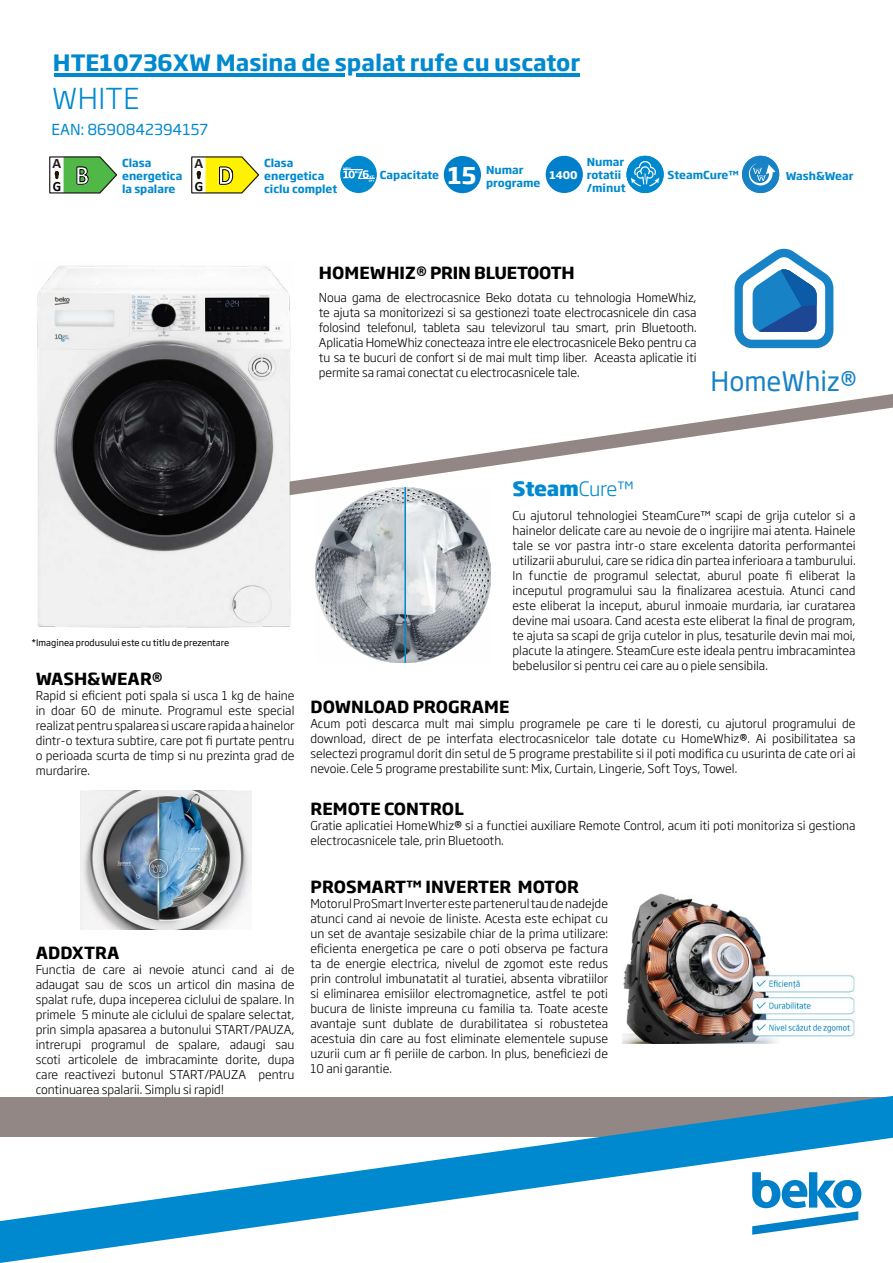
<style>
.page{position:relative;width:893px;height:1263px;background:#fff}
.page>*{position:absolute;margin:0;border:0;box-sizing:border-box;transform-origin:0 0}
.t1{font:300 28.5px "Soho Gothic Pro";letter-spacing:.015em;color:#0089cf}
.t2{font:700 28.5px "Calibri";color:#fff;scale:.93 1}
.t3{font:26.55px "Soho Gothic Pro";color:#1782c5}
.t4{font:700 22.8px "Soho Gothic Pro";color:#fff}
.t5{font:700 22.2px "Soho Gothic Pro";color:#0089cf}
.t6{font:800 19.5px "Soho Gothic Pro";letter-spacing:-.015em;color:#0089cf}
.t7{font:700 16.5px "Soho Gothic Pro";letter-spacing:.005em;color:#000}
.t8{font:15px "Soho Gothic Pro";color:#0089cf}
.t9{font:700 14.4px "Calibri";color:#241c1f}
.t10{font:700 14.25px "Calibri";color:#000;scale:.93 1}
.t11{font:300 12px/15px "Soho Gothic Pro";color:#000;text-align:justify}
.t12{font:700 10.8px/13px "Soho Gothic Pro";color:#0089cf}
.t13{font:700 10.5px "Soho Gothic Pro";color:#fff}
.t14{font:9px "Soho Gothic Pro";color:#000}
.s1{font-weight:300}
.s2{font-weight:400}
</style>
<div class="page">
<svg style="left:0;top:1096px;width:893px;height:167px"></svg>
<svg style="left:293px;top:394px;width:600px;height:101px"></svg>
<svg style="left:752px;top:1172px;width:109px;height:63px"></svg>
<hr style="left:54px;top:74px;width:290px;height:3px;background:#0089cf">
<hr style="left:356px;top:74px;width:224px;height:3px;background:#0089cf">
<svg style="left:734px;top:249px;width:99px;height:99px"></svg>
<img style="left:315px;top:487px;width:175px;height:176px">
<hr style="left:404px;top:487px;width:2px;height:176px;background:#0089cf">
<img style="left:622px;top:893px;width:233px;height:150px">
<img style="left:37px;top:265px;width:256px;height:363px">
<div style="left:444px;top:156px;width:37px;height:37px;background:#0080cb;border-radius:50%"></div>
<div style="left:546px;top:156px;width:37px;height:37px;background:#0080cb;border-radius:50%"></div>
<div style="left:626px;top:156px;width:38px;height:37px;background:#0089cf;border-radius:50%"></div>
<svg style="left:631px;top:161px;width:28px;height:25px"></svg>
<div style="left:742px;top:156px;width:37px;height:37px;background:#1782c5;border-radius:50%"></div>
<svg style="left:749px;top:163px;width:26px;height:22px"></svg>
<div style="left:340px;top:156px;width:37px;height:37px;background:#0089ce;border-radius:50%"></div>
<svg style="left:343px;top:167px;width:31px;height:15px"></svg>
<svg style="left:49px;top:156px;width:68px;height:38px"></svg>
<svg style="left:191px;top:156px;width:68px;height:38px"></svg>
<img style="left:81px;top:790px;width:171px;height:139px">
<h3 class="t5" style="left:53px;top:45px;width:529px">HTE10736XW Masina de spalat rufe cu uscator</h3>
<h1 class="t1" style="left:52px;top:77px;width:89px">WHITE</h1>
<p class="t8" style="left:51px;top:117px;width:158px">EAN: 8690842394157</p>
<p class="t9" style="left:52px;top:153px;width:10px">A</p>
<p class="t10" style="left:53px;top:176px;width:11px">G</p>
<p class="t12" style="left:122px;top:155px;width:62px">Clasa energetica la spalare</p>
<p class="t12" style="left:264px;top:156px;width:75px">Clasa energetica ciclu complet</p>
<p class="t12" style="left:380px;top:167px;width:61px">Capacitate</p>
<p class="t12" style="left:486px;top:162px;width:56px">Numar programe</p>
<p class="t12" style="left:587px;top:154px;width:40px">Numar rotatii /minut</p>
<p class="t9" style="left:194px;top:153px;width:10px">A</p>
<p class="t10" style="left:195px;top:176px;width:11px">G</p>
<h3 class="t4" style="left:448px;top:157px;width:30px">15</h3>
<h1 class="t2" style="left:75px;top:155px;width:17px">B</h1>
<p class="t13" style="left:550px;top:166px;width:30px">1400</p>
<p class="t12" style="left:668px;top:167px;width:73px">SteamCure™</p>
<p class="t12" style="left:786px;top:168px;width:69px">Wash&amp;Wear</p>
<h1 class="t2" style="left:217px;top:155px;width:19px">D</h1>
<h3 class="t7" style="left:319px;top:260px;width:257px">HOMEWHIZ® PRIN BLUETOOTH</h3>
<p class="t11" style="left:319px;top:290px;width:379px">Noua gama de electrocasnice Beko dotata cu tehnologia HomeWhiz, te ajuta sa monitorizezi si sa gestionezi toate electrocasnicele din casa folosind telefonul, tableta sau televizorul tau smart, prin Bluetooth.<br>Aplicatia HomeWhiz conecteaza intre ele electrocasnicele Beko pentru ca tu sa te bucuri de confort si de mai mult timp liber. Aceasta aplicatie iti permite sa ramai conectat cu electrocasnicele tale.</p>
<h2 class="t3" style="left:710px;top:360px;width:149px">HomeWhiz®</h2>
<p class="t14" style="left:31px;top:636px;width:199px">*Imaginea produsului este cu titlu de prezentare</p>
<h3 class="t7" style="left:36px;top:666px;width:129px">WASH&amp;WEAR®</h3>
<p class="t11" style="left:36px;top:687px;width:260px">Rapid si eficient poti spala si usca 1 kg de haine in doar 60 de minute. Programul este special realizat pentru spalarea si uscare rapida a hainelor dintr-o textura subtire, care pot fi purtate pentru o perioada scurta de timp si nu prezinta grad de murdarire.</p>
<h3 class="t7" style="left:36px;top:940px;width:85px">ADDXTRA</h3>
<p class="t11" style="left:36px;top:961px;width:260px">Functia de care ai nevoie atunci cand ai de adaugat sau de scos un articol din masina de spalat rufe, dupa inceperea ciclului de spalare. In primele 5 minute ale ciclului de spalare selectat, prin simpla apasarea a butonului START/PAUZA, intrerupi programul de spalare, adaugi sau scoti articolele de imbracaminte dorite, dupa care reactivezi butonul START/PAUZA pentru continuarea spalarii. Simplu si rapid!</p>
<h3 class="t6" style="left:513px;top:473px;width:123px">Steam<span class="s1">Cure™</span></h3>
<p class="t11" style="left:513px;top:507px;width:345px">Cu ajutorul tehnologiei SteamCure™ scapi de grija cutelor si a hainelor delicate care au nevoie de o ingrijire mai atenta. Hainele tale se vor pastra intr-o stare excelenta datorita performantei utilizarii aburului, care se ridica din partea inferioara a tamburului.<br>In functie de programul selectat, aburul poate fi eliberat la inceputul programului sau la finalizarea acestuia. Atunci cand este eliberat la inceput, aburul inmoaie murdaria, iar curatarea devine mai usoara. Cand acesta este eliberat la final de program, te ajuta sa scapi de grija cutelor in plus, tesaturile devin mai moi, placute la atingere. SteamCure este ideala pentru imbracamintea bebelusilor si pentru cei care au o piele sensibila.</p>
<h3 class="t7" style="left:311px;top:693px;width:200px">DOWNLOAD PROGRAME</h3>
<p class="t11" style="left:310px;top:715px;width:547px">Acum poti descarca mult mai simplu programele pe care ti le doresti, cu ajutorul programului de download, direct de pe interfata electrocasnicelor tale dotate cu HomeWhiz<span class="s2">®</span>. Ai posibilitatea sa selectezi programul dorit din setul de 5 programe prestabilite si il poti modifica cu usurinta de cate ori ai nevoie. Cele 5 programe prestabilite sunt: Mix, Curtain, Lingerie, Soft Toys, Towel.</p>
<h3 class="t7" style="left:311px;top:796px;width:155px">REMOTE CONTROL</h3>
<p class="t11" style="left:310px;top:817px;width:547px">Gratie aplicatiei HomeWhiz<span class="s2">®</span> si a functiei auxiliare Remote Control, acum iti poti monitoriza si gestiona electrocasnicele tale, prin Bluetooth.</p>
<h3 class="t7" style="left:311px;top:874px;width:270px">PROSMART™ INVERTER MOTOR</h3>
<p class="t11" style="left:310px;top:895px;width:299px">Motorul ProSmart Inverter este partenerul tau de nadejde atunci cand ai nevoie de liniste. Acesta este echipat cu un set de avantaje sesizabile chiar de la prima utilizare: eficienta energetica pe care o poti observa pe factura ta de energie electrica, nivelul de zgomot este redus prin controlul imbunatatit al turatiei, absenta vibratiilor si eliminarea emisiilor electromagnetice, astfel te poti bucura de liniste impreuna cu familia ta. Toate aceste avantaje sunt dublate de durabilitatea si robustetea acestuia din care au fost eliminate elementele supuse uzurii cum ar fi periile de carbon. In plus, beneficiezi de 10 ani garantie.</p>
</div>
